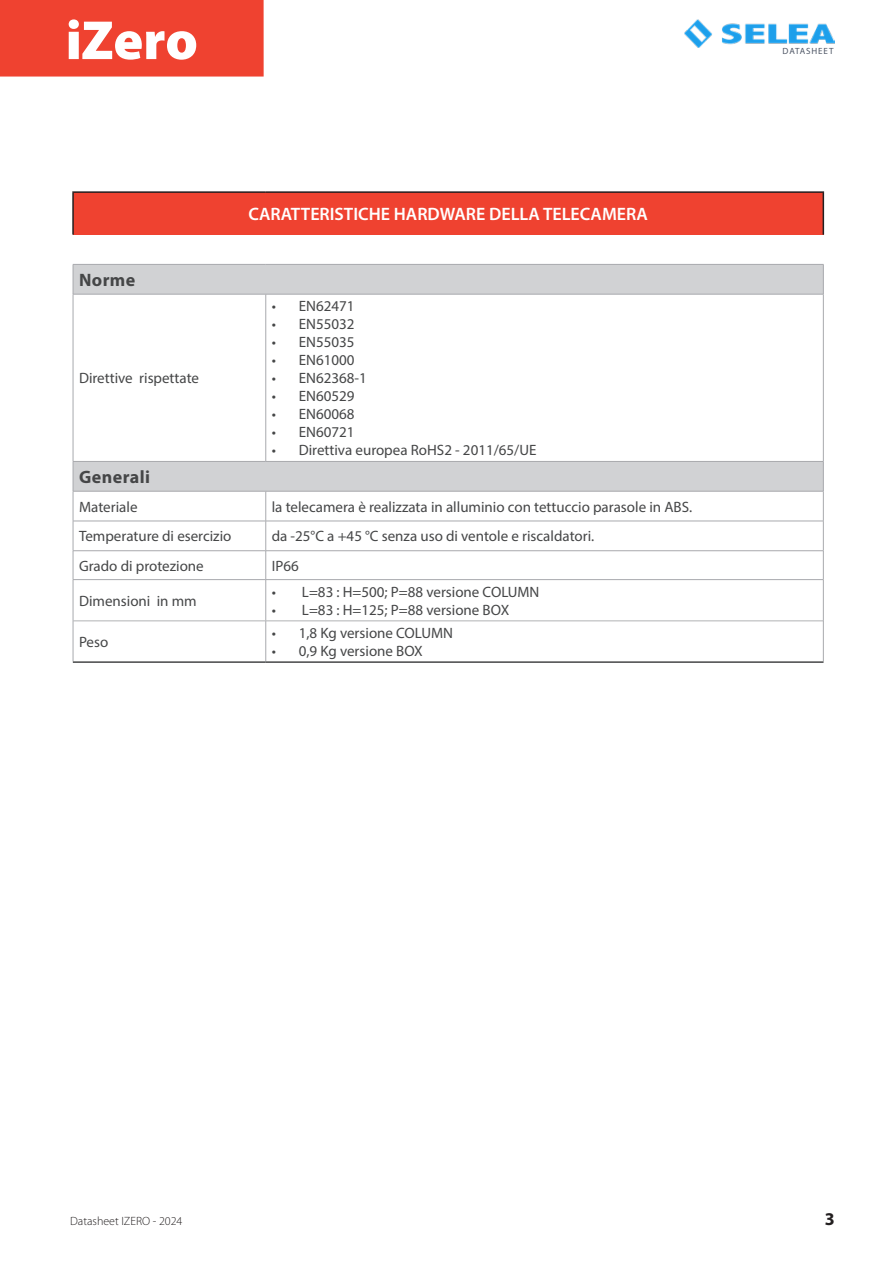
<style>
.page{position:relative;width:893px;height:1263px;background:#fff}
.page>*{position:absolute;margin:0;border:0;box-sizing:border-box;transform-origin:0 0}
.t1{font:900 55.5px "Myriad Pro";letter-spacing:-.01em;color:#fff}
.t2{font:600 18px "Myriad Pro";color:#fff}
.t3{font:700 18px "Myriad Pro";letter-spacing:.025em;color:#454647}
.t4{font:700 18px "Myriad Pro";color:#231f20}
.t5{font:15px "Myriad Pro";color:#454647}
.t6{font:300 12px "Myriad Pro";color:#231f20}
.t7{font:9px "Myriad Pro";letter-spacing:.1em;color:#4f5766}
</style>
<div class="page">
<div style="left:73px;top:192px;width:750px;height:43px;background:#ef4230"></div>
<svg style="left:74px;top:265px;width:749px;height:226px"></svg>
<hr style="left:72px;top:191px;width:194px;height:2px;background:#231f20">
<hr style="left:72px;top:193px;width:2px;height:42px;background:#231f20">
<hr style="left:266px;top:191px;width:558px;height:2px;background:#231f20">
<hr style="left:823px;top:193px;width:1px;height:42px;background:#231f20">
<svg style="left:73px;top:265px;width:1px;height:29px"></svg>
<svg style="left:823px;top:265px;width:1px;height:29px"></svg>
<hr style="left:73px;top:294px;width:193px;height:1px;background:#a8a9ad">
<hr style="left:73px;top:294px;width:1px;height:167px;background:#a8a9ad">
<hr style="left:266px;top:294px;width:557px;height:1px;background:#a8a9ad">
<hr style="left:265px;top:294px;width:1px;height:167px;background:#a8a9ad">
<hr style="left:823px;top:294px;width:1px;height:167px;background:#a8a9ad">
<hr style="left:73px;top:461px;width:193px;height:1px;background:#a8a9ad">
<svg style="left:73px;top:462px;width:1px;height:29px"></svg>
<hr style="left:266px;top:461px;width:557px;height:1px;background:#a8a9ad">
<svg style="left:823px;top:462px;width:1px;height:29px"></svg>
<hr style="left:73px;top:491px;width:193px;height:1px;background:#a8a9ad">
<hr style="left:73px;top:491px;width:1px;height:30px;background:#a8a9ad">
<hr style="left:266px;top:491px;width:557px;height:1px;background:#a8a9ad">
<hr style="left:265px;top:491px;width:1px;height:30px;background:#a8a9ad">
<hr style="left:823px;top:491px;width:1px;height:30px;background:#a8a9ad">
<hr style="left:73px;top:521px;width:193px;height:1px;background:#a8a9ad">
<hr style="left:266px;top:521px;width:557px;height:1px;background:#a8a9ad">
<hr style="left:73px;top:550px;width:193px;height:1px;background:#a8a9ad">
<svg style="left:73px;top:521px;width:1px;height:58px"></svg>
<hr style="left:266px;top:550px;width:557px;height:1px;background:#a8a9ad">
<svg style="left:265px;top:521px;width:1px;height:58px"></svg>
<svg style="left:823px;top:521px;width:1px;height:58px"></svg>
<hr style="left:73px;top:579px;width:193px;height:1px;background:#a8a9ad">
<hr style="left:73px;top:580px;width:1px;height:41px;background:#a8a9ad">
<hr style="left:266px;top:579px;width:557px;height:1px;background:#a8a9ad">
<hr style="left:265px;top:580px;width:1px;height:41px;background:#a8a9ad">
<hr style="left:823px;top:580px;width:1px;height:41px;background:#a8a9ad">
<hr style="left:73px;top:621px;width:1px;height:40px;background:#a8a9ad">
<hr style="left:265px;top:621px;width:1px;height:40px;background:#a8a9ad">
<hr style="left:823px;top:621px;width:1px;height:40px;background:#a8a9ad">
<hr style="left:73px;top:661px;width:193px;height:2px;background:#454647">
<hr style="left:266px;top:661px;width:557px;height:2px;background:#454647">
<hr style="left:73px;top:621px;width:193px;height:1px;background:#b1b2b5">
<hr style="left:266px;top:621px;width:557px;height:1px;background:#b1b2b5">
<hr style="left:73px;top:264px;width:193px;height:1px;background:#a8a9ad">
<hr style="left:266px;top:264px;width:557px;height:1px;background:#a8a9ad">
<img style="left:685px;top:20px;width:149px;height:28px">
<div style="left:0;top:0;width:264px;height:77px;background:#ef4230"></div>
<p class="t1" style="left:66px;top:9px;width:134px">iZero</p>
<p class="t3" style="left:79px;top:268px;width:58px">Norme</p>
<p class="t5" style="left:79px;top:369px;width:122px">Direttive rispettate</p>
<p class="t2" style="left:248px;top:203px;width:401px">CARATTERISTICHE HARDWARE DELLA TELECAMERA</p>
<p class="t5" style="left:272px;top:297px;width:84px">• EN62471</p>
<p class="t5" style="left:272px;top:315px;width:84px">• EN55032</p>
<p class="t5" style="left:272px;top:333px;width:84px">• EN55035</p>
<p class="t5" style="left:272px;top:351px;width:84px">• EN61000</p>
<p class="t5" style="left:272px;top:369px;width:97px">• EN62368-1</p>
<p class="t5" style="left:272px;top:387px;width:84px">• EN60529</p>
<p class="t5" style="left:272px;top:405px;width:84px">• EN60068</p>
<p class="t5" style="left:272px;top:423px;width:84px">• EN60721</p>
<p class="t5" style="left:272px;top:441px;width:266px">• Direttiva europea RoHS2 - 2011/65/UE</p>
<p class="t3" style="left:79px;top:465px;width:73px">Generali</p>
<p class="t5" style="left:79px;top:497px;width:60px">Materiale</p>
<p class="t5" style="left:272px;top:497px;width:422px">la telecamera è realizzata in alluminio con tettuccio parasole in ABS.</p>
<p class="t5" style="left:79px;top:527px;width:154px">Temperature di esercizio</p>
<p class="t5" style="left:272px;top:527px;width:324px">da -25°C a +45 °C senza uso di ventole e riscaldatori.</p>
<p class="t5" style="left:79px;top:556px;width:126px">Grado di protezione</p>
<p class="t5" style="left:272px;top:556px;width:28px">IP66</p>
<p class="t5" style="left:79px;top:592px;width:119px">Dimensioni in mm</p>
<p class="t5" style="left:272px;top:583px;width:269px">• L=83 : H=500; P=88 versione COLUMN</p>
<p class="t5" style="left:272px;top:601px;width:239px">• L=83 : H=125; P=88 versione BOX</p>
<p class="t5" style="left:79px;top:633px;width:31px">Peso</p>
<p class="t5" style="left:272px;top:624px;width:183px">• 1,8 Kg versione COLUMN</p>
<p class="t5" style="left:272px;top:642px;width:153px">• 0,9 Kg versione BOX</p>
<p class="t7" style="left:783px;top:46px;width:52px">DATASHEET</p>
<p class="t6" style="left:70px;top:1214px;width:114px">Datasheet IZERO - 2024</p>
<p class="t4" style="left:825px;top:1208px;width:11px">3</p>
</div>
